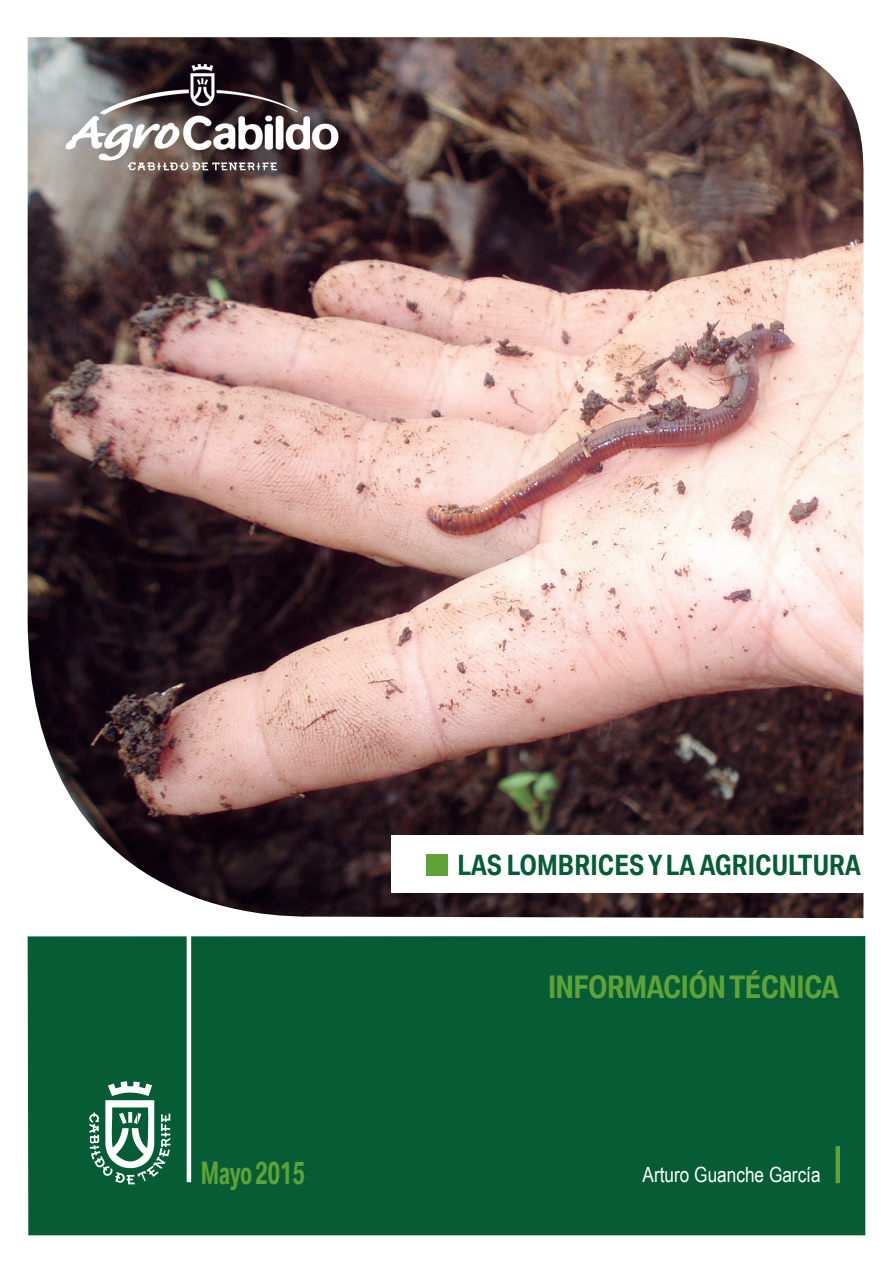
<style>
.page{position:relative;width:893px;height:1263px;background:#fff}
.page>*{position:absolute;margin:0;border:0;box-sizing:border-box;transform-origin:0 0}
.t1{font:700 condensed 30px "BMW Type";letter-spacing:-.02em;color:#5ea238}
.t2{font:700 condensed 30px "BMW Type";letter-spacing:-.02em;color:#5ea238;scale:.8 1}
.t3{font:700 condensed 27px "BMW Type";color:#055c35}
.t4{font:21px "Arial Narrow";color:#fff}
</style>
<div class="page">
<img style="left:28px;top:37px;width:835px;height:881px">
<div style="left:391px;top:836px;width:485px;height:57px;background:#fff"></div>
<div style="left:27px;top:936px;width:839px;height:300px;background:#055c35"></div>
<hr style="left:836px;top:1146px;width:4px;height:37px;background:#5ea238">
<svg style="left:88px;top:1081px;width:83px;height:103px"></svg>
<hr style="left:187px;top:923px;width:4px;height:259px;background:#fff">
<div style="left:426px;top:853px;width:22px;height:22px;background:#5ea238"></div>
<img style="left:43px;top:53px;width:318px;height:128px">
<p class="t2" style="left:201px;top:1153px;width:132px">Mayo 2015</p>
<p class="t3" style="left:457px;top:848px;width:405px">LAS LOMBRICES Y LA AGRICULTURA</p>
<p class="t1" style="left:548px;top:967px;width:292px">INFORMACIÓN TÉCNICA</p>
<p class="t4" style="left:643px;top:1159px;width:180px">Arturo Guanche García</p>
</div>
